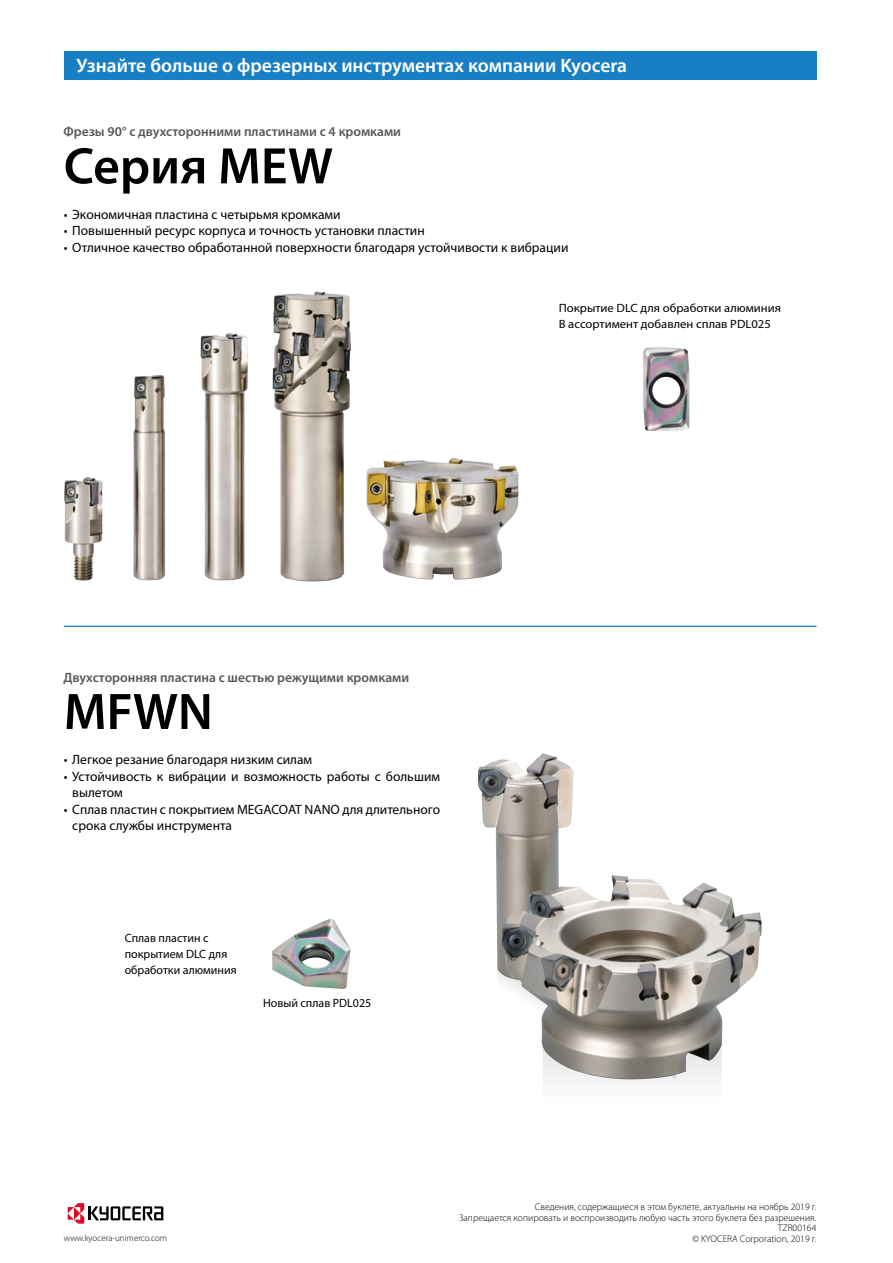
<style>
.page{position:relative;width:893px;height:1263px;background:#fff}
.page>*{position:absolute;margin:0;border:0;box-sizing:border-box;transform-origin:0 0}
.t1{font:600 51.75px "Myriad Pro";color:#000}
.t2{font:600 19.5px "Myriad Pro";color:#fff}
.t3{font:13.5px/16.5px "Myriad Pro";color:#000}
.t4{font:600 13.5px "Myriad Pro";color:#5a5757}
.t5{font:12px/15.8px "Myriad Pro";color:#000;scale:1.05 1}
.t6{font:12px/15.8px "Myriad Pro";color:#000}
.t7{font:300 9.75px/10.5px "Myriad Pro";color:#000;text-align:right}
.t8{font:300 9px "Myriad Pro";color:#000}
</style>
<div class="page">
<hr style="left:88px;top:1206px;width:3px;height:14px;background:#000">
<svg style="left:91px;top:1206px;width:72px;height:14px"></svg>
<svg style="left:68px;top:1203px;width:16px;height:20px"></svg>
<div style="left:64px;top:51px;width:752px;height:28px;background:#197fc4"></div>
<img style="left:64px;top:291px;width:454px;height:291px">
<img style="left:643px;top:347px;width:46px;height:84px">
<hr style="left:64px;top:626px;width:752px;height:1px;background:#197fc4">
<svg style="left:543px;top:1080px;width:178px;height:2px"></svg>
<img style="left:478px;top:753px;width:284px;height:327px">
<img style="left:272px;top:918px;width:78px;height:71px">
<h2 class="t2" style="left:77px;top:54px;width:552px">Узнайте больше о фрезерных инструментах компании Kyocera</h2>
<p class="t4" style="left:64px;top:124px;width:339px">Фрезы 90° с двухсторонними пластинами с 4 кромками</p>
<h1 class="t1" style="left:64px;top:137px;width:271px">Серия MEW</h1>
<p class="t3" style="left:64px;top:206px;width:278px">• Экономичная пластина с четырьмя кромками</p>
<p class="t3" style="left:64px;top:222px;width:363px">• Повышенный ресурс корпуса и точность установки пластин</p>
<p class="t3" style="left:64px;top:239px;width:506px">• Отличное качество обработанной поверхности благодаря устойчивости к вибрации</p>
<p class="t5" style="left:559px;top:300px;width:213px">Покрытие DLC для обработки алюминия<br>В ассортимент добавлен сплав PDL025</p>
<p class="t4" style="left:64px;top:669px;width:347px">Двухсторонняя пластина с шестью режущими кромками</p>
<h1 class="t1" style="left:64px;top:683px;width:151px">MFWN</h1>
<p class="t3" style="left:64px;top:751px;width:250px">• Легкое резание благодаря низким силам</p>
<p class="t3" style="left:72px;top:768px;width:369px;text-indent:-9px">• Устойчивость к вибрации и возможность работы с большим вылетом</p>
<p class="t3" style="left:72px;top:801px;width:369px;text-indent:-9px">• Сплав пластин с покрытием MEGACOAT NANO для длительного срока службы инструмента</p>
<p class="t6" style="left:125px;top:930px;width:114px">Сплав пластин с покрытием DLC для обработки алюминия</p>
<p class="t6" style="left:263px;top:994px;width:110px">Новый сплав PDL025</p>
<p class="t7" style="left:459px;top:1201px;width:359px">Сведения, содержащиеся в этом буклете, актуальны на ноябрь 2019 г.<br>Запрещается копировать и воспроизводить любую часть этого буклета без разрешения.<br>TZR00164</p>
<p class="t8" style="left:64px;top:1232px;width:105px">www.kyocera-unimerco.com</p>
<p class="t7" style="left:692px;top:1233px;width:126px">© KYOCERA Corporation, 2019 г.</p>
</div>
